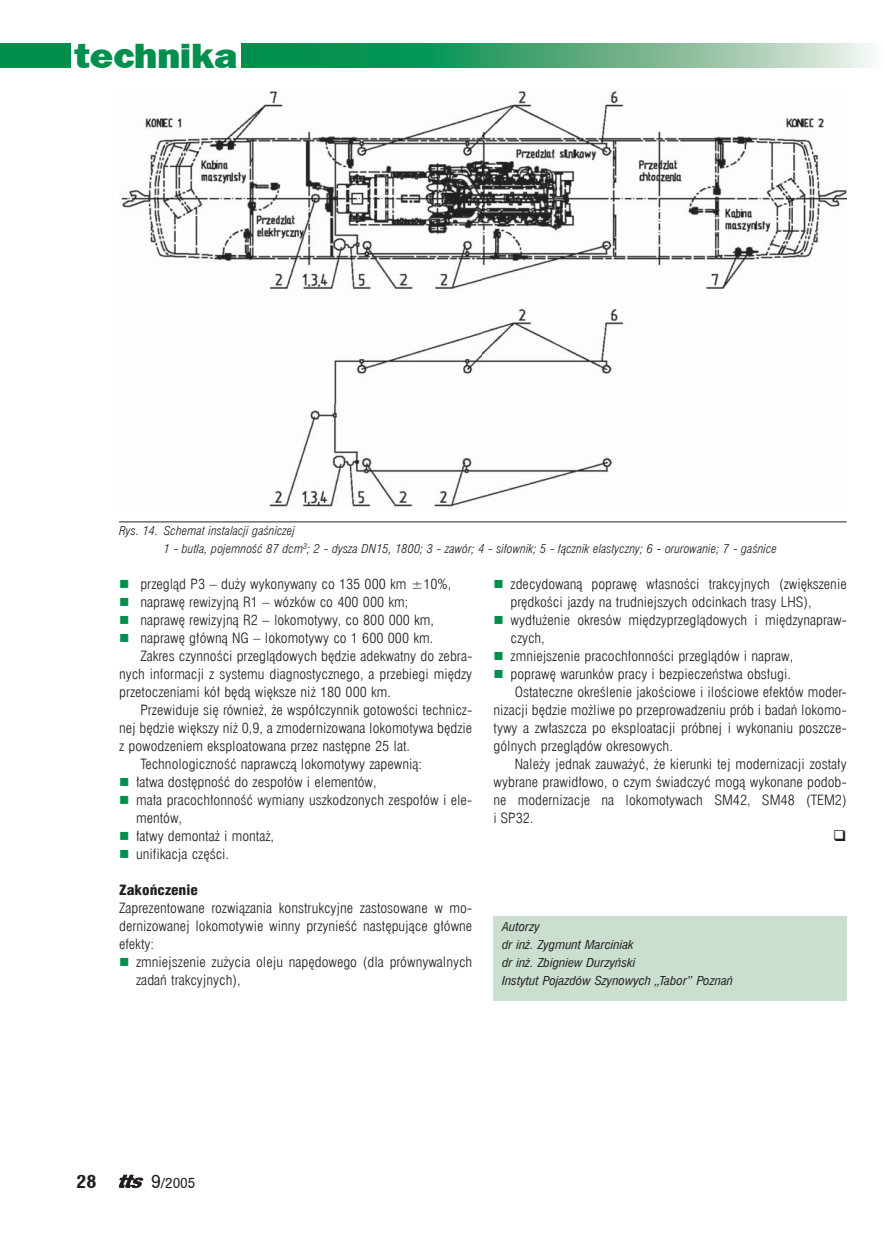
<style>
.page{position:relative;width:885px;height:1238px;background:#fff}
.page>*{position:absolute;margin:0;border:0;box-sizing:border-box;transform-origin:0 0}
.t1{font:36px "Frankfurt Goth Hvypl";color:#008f4d;scale:1.1 1}
.t2{font:700 18px "Switzerland Condpl";color:#231f20;scale:1.1 1}
.t3{font:13.8px/18px "Swis 721 Lt Cn EU Normal";color:#231f20;scale:1.1 1}
.t4{font:13.8px "Swis 721 Blk Cn EU Normal";color:#231f20;scale:1.1 1}
.t5{font:13.8px "Switzerland Condpl";color:#231f20;scale:1.1 1}
.t6{font:12px/18px "Swis 721 Lt Cn EU Italic";color:#231f20;scale:1.1 1}
.t7{font:12px/18px "Swis 721 Cn EU Italic";color:#231f20;scale:1.1 1}
.s1{color:#008f4d}
.s2{font-size:18px}
</style>
<div class="page">
<div style="left:0;top:43px;width:70px;height:25px;background:#008f4d"></div>
<svg style="left:241px;top:43px;width:629px;height:25px"></svg>
<svg style="left:119px;top:1174px;width:24px;height:13px"></svg>
<div style="left:493px;top:915px;width:353px;height:85px;background:#cbdfd0"></div>
<img style="left:121px;top:91px;width:725px;height:418px">
<hr style="left:119px;top:521px;width:727px;height:1px;background:#231f20">
<h1 class="t1" style="left:74px;top:34px;width:149px">technika</h1>
<p class="t6" style="left:164px;top:522px;width:559px;text-indent:-45px">Rys. 14. Schemat instalacji gaśniczej<br>1 - butla, pojemność 87 dcm<sup>3</sup>; 2 - dysza DN15, 1800; 3 - zawór; 4 - siłownik; 5 - łącznik elastyczny; 6 - orurowanie; 7 - gaśnice</p>
<p class="t3" style="left:119px;top:575px;width:303px"><span class="s1">■</span> przegląd P3 – duży wykonywany co 135 000 km ±10%,</p>
<p class="t3" style="left:119px;top:593px;width:264px"><span class="s1">■</span> naprawę rewizyjną R1 – wózków co 400 000 km;</p>
<p class="t3" style="left:119px;top:611px;width:288px"><span class="s1">■</span> naprawę rewizyjną R2 – lokomotywy, co 800 000 km,</p>
<p class="t3" style="left:119px;top:629px;width:287px"><span class="s1">■</span> naprawę główną NG – lokomotywy co 1 600 000 km.</p>
<p class="t3" style="left:140px;top:647px;width:303px">Zakres czynności przeglądowych będzie adekwatny do zebra-</p>
<p class="t3" style="left:119px;top:665px;width:322px">nych informacji z systemu diagnostycznego, a przebiegi między</p>
<p class="t3" style="left:119px;top:683px;width:249px">przetoczeniami kół będą większe niż 180 000 km.</p>
<p class="t3" style="left:140px;top:701px;width:303px">Przewiduje się również, że współczynnik gotowości technicz-</p>
<p class="t3" style="left:119px;top:719px;width:322px">nej będzie większy niż 0,9, a zmodernizowana lokomotywa będzie</p>
<p class="t3" style="left:119px;top:737px;width:266px">z powodzeniem eksploatowana przez następne 25 lat.</p>
<p class="t3" style="left:140px;top:755px;width:257px">Technologiczność naprawczą lokomotywy zapewnią:</p>
<p class="t3" style="left:119px;top:773px;width:236px"><span class="s1">■</span> łatwa dostępność do zespołów i elementów,</p>
<p class="t3" style="left:136px;top:791px;width:307px;text-indent:-17px"><span class="s1">■</span> mała pracochłonność wymiany uszkodzonych zespołów i ele&shy;mentów,</p>
<p class="t3" style="left:119px;top:827px;width:142px"><span class="s1">■</span> łatwy demontaż i montaż,</p>
<p class="t3" style="left:119px;top:845px;width:101px"><span class="s1">■</span> unifikacja części.</p>
<p class="t4" style="left:119px;top:881px;width:73px">Zakończenie</p>
<p class="t3" style="left:119px;top:899px;width:322px;text-align:justify">Zaprezentowane rozwiązania konstrukcyjne zastosowane w mo&shy;dernizowanej lokomotywie winny przynieść następujące główne efekty:</p>
<p class="t3" style="left:136px;top:953px;width:307px;text-indent:-17px"><span class="s1">■</span> zmniejszenie zużycia oleju napędowego (dla prównywalnych zadań trakcyjnych),</p>
<p class="t3" style="left:510px;top:575px;width:307px;text-indent:-17px"><span class="s1">■</span> zdecydowaną poprawę własności trakcyjnych (zwiększenie prędkości jazdy na trudniejszych odcinkach trasy LHS),</p>
<p class="t3" style="left:510px;top:611px;width:307px;text-indent:-17px"><span class="s1">■</span> wydłużenie okresów międzyprzeglądowych i międzynapraw&shy;czych,</p>
<p class="t3" style="left:493px;top:647px;width:274px"><span class="s1">■</span> zmniejszenie pracochłonności przeglądów i napraw,</p>
<p class="t3" style="left:493px;top:665px;width:272px"><span class="s1">■</span> poprawę warunków pracy i bezpieczeństwa obsługi.</p>
<p class="t3" style="left:514px;top:683px;width:303px">Ostateczne określenie jakościowe i ilościowe efektów moder-</p>
<p class="t3" style="left:493px;top:701px;width:322px">nizacji będzie możliwe po przeprowadzeniu prób i badań lokomo-</p>
<p class="t3" style="left:493px;top:719px;width:322px">tywy a zwłaszcza po eksploatacji próbnej i wykonaniu poszcze-</p>
<p class="t3" style="left:493px;top:737px;width:164px">gólnych przeglądów okresowych.</p>
<p class="t3" style="left:514px;top:755px;width:303px">Należy jednak zauważyć, że kierunki tej modernizacji zostały</p>
<p class="t3" style="left:493px;top:773px;width:322px">wybrane prawidłowo, o czym świadczyć mogą wykonane podob-</p>
<p class="t3" style="left:493px;top:791px;width:322px">ne modernizacje na lokomotywach SM42, SM48 (TEM2)</p>
<p class="t3" style="left:493px;top:809px;width:38px">i SP32.</p>
<p class="t7" style="left:502px;top:918px;width:211px">Autorzy<br>dr inż. Zygmunt Marciniak<br>dr inż. Zbigniew Durzyński<br>Instytut Pojazdów Szynowych „Tabor” Poznań</p>
<h2 class="t2" style="left:77px;top:1170px;width:20px">28</h2>
<p class="t5" style="left:151px;top:1173px;width:42px"><span class="s2">9</span>/2005</p>
</div>
